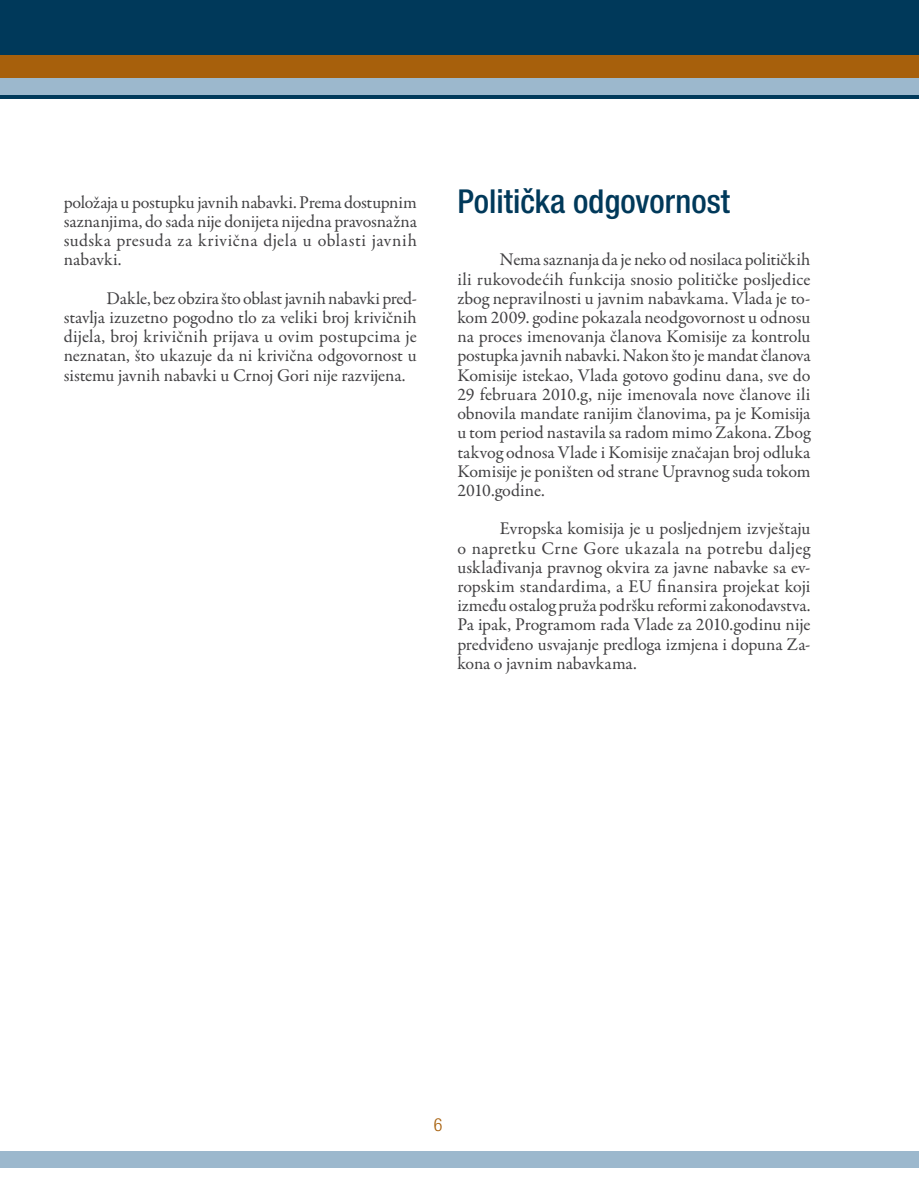
<style>
.page{position:relative;width:919px;height:1187px;background:#fff}
.page>*{position:absolute;margin:0;border:0;box-sizing:border-box;transform-origin:0 0}
.t1{font:500 condensed 33px "Helvetica Neue LT Pro";color:#00395a}
.t2{font:18px/19.2px "Garamond Premr Pro";color:#414042;text-align:justify}
.t3{font:300 condensed 18px "Helvetica Neue LT Pro";color:#a7600c}
</style>
<div class="page">
<div style="left:0;top:0;width:918px;height:99px;background:#00395a"></div>
<div style="left:0;top:56px;width:918px;height:22px;background:#a7600c"></div>
<div style="left:0;top:78px;width:918px;height:17px;background:#9cb8cd"></div>
<hr style="left:918px;top:0;width:1px;height:99px;background:#00395a">
<svg style="left:918px;top:56px;width:1px;height:39px"></svg>
<div style="left:0;top:1151px;width:918px;height:17px;background:#9cb8cd"></div>
<p class="t2" style="left:64px;top:193px;width:354px">položaja u postupku javnih nabavki. Prema dostupnim saznanjima, do sada nije donijeta nijedna pravosnažna sudska presuda za krivična djela u oblasti javnih nabavki.</p>
<p class="t2" style="left:64px;top:289px;width:354px;text-indent:43px">Dakle, bez obzira što oblast javnih nabavki pred&shy;stavlja izuzetno pogodno tlo za veliki broj krivičnih dijela, broj krivičnih prijava u ovim postupcima je neznatan, što ukazuje da ni krivična odgovornost u sistemu javnih nabavki u Crnoj Gori nije razvijena.</p>
<h1 class="t1" style="left:457px;top:182px;width:274px">Politička odgovornost</h1>
<p class="t2" style="left:457px;top:250px;width:354px;text-indent:43px">Nema saznanja da je neko od nosilaca političkih ili rukovodećih funkcija snosio političke posljedice zbog nepravilnosti u javnim nabavkama. Vlada je to&shy;kom 2009. godine pokazala neodgovornost u odnosu na proces imenovanja članova Komisije za kontrolu postupka javnih nabavki. Nakon što je mandat članova Komisije istekao, Vlada gotovo godinu dana, sve do 29 februara 2010.g, nije imenovala nove članove ili obnovila mandate ranijim članovima, pa je Komisija u tom period nastavila sa radom mimo Zakona. Zbog takvog odnosa Vlade i Komisije značajan broj odluka Komisije je poništen od strane Upravnog suda tokom 2010.godine.</p>
<p class="t2" style="left:457px;top:519px;width:354px;text-indent:43px">Evropska komisija je u posljednjem izvještaju o napretku Crne Gore ukazala na potrebu daljeg usklađivanja pravnog okvira za javne nabavke sa ev&shy;ropskim standardima, a EU finansira projekat koji između ostalog pruža podršku reformi zakonodavstva.<br>Pa ipak, Programom rada Vlade za 2010.godinu nije predviđeno usvajanje predloga izmjena i dopuna Za&shy;kona o javnim nabavkama.</p>
<p class="t3" style="left:434px;top:1114px;width:10px">6</p>
</div>
